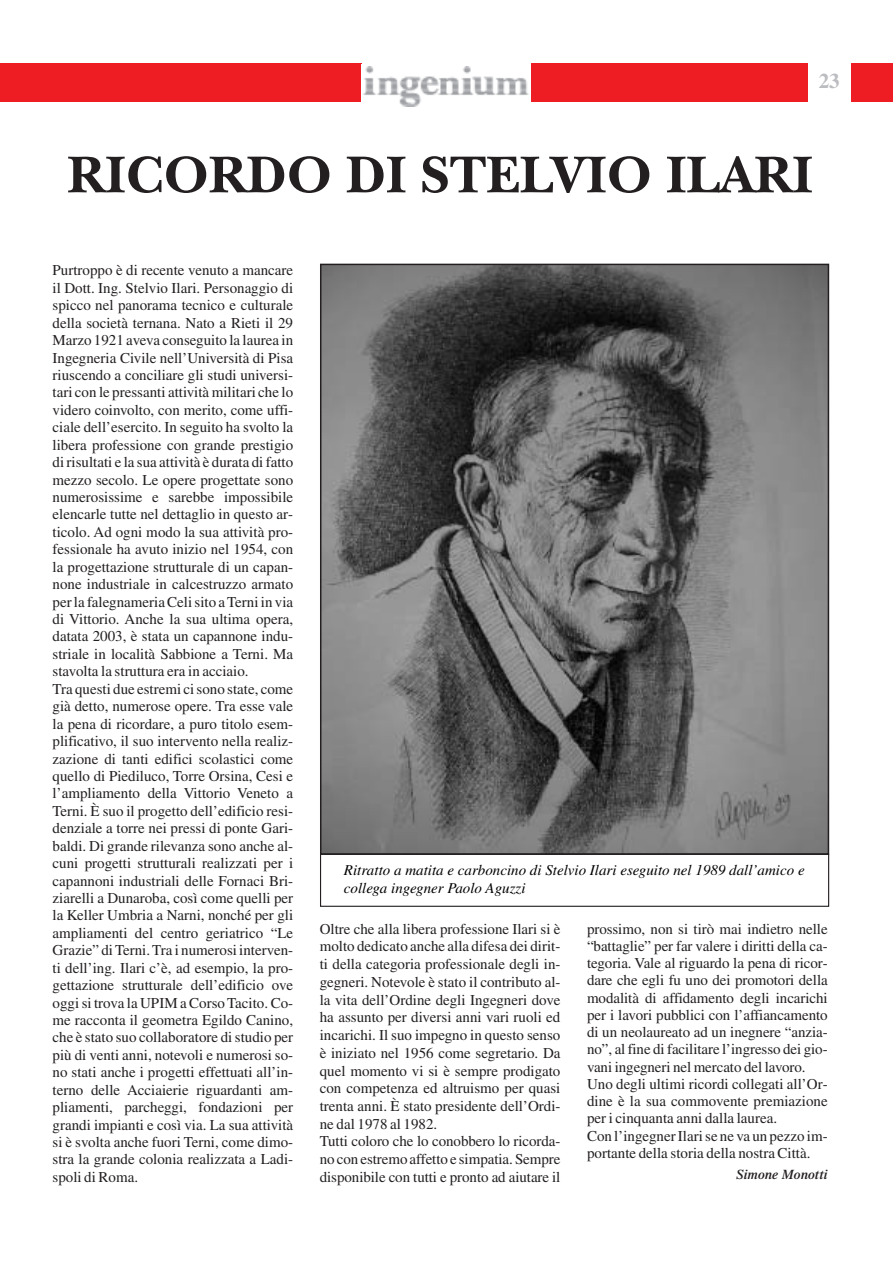
<style>
.page{position:relative;width:893px;height:1263px;background:#fff}
.page>*{position:absolute;margin:0;border:0;box-sizing:border-box;transform-origin:0 0}
.t1{font:700 54px "New Baskerville";color:#231f20}
.t2{font:700 21px "Times";color:#bcbdc0}
.t3{font:15px/17.4px "Times";color:#231f20}
.t4{font:italic 15px/18px "Times";color:#000}
.t5{font:italic 600 13.5px "Times";color:#231f20}
</style>
<div class="page">
<div style="left:0;top:64px;width:361px;height:38px;background:#ee1d23"></div>
<img style="left:363px;top:67px;width:166px;height:40px">
<div style="left:531px;top:64px;width:277px;height:38px;background:#ee1d23"></div>
<div style="left:850px;top:64px;width:43px;height:38px;background:#ee1d23"></div>
<img style="left:323px;top:267px;width:503px;height:585px">
<div style="left:320px;top:264px;width:509px;height:591px;border:2px solid #231f20"></div>
<div style="left:320px;top:854px;width:509px;height:53px;border:1px solid #231f20"></div>
<h2 class="t2" style="left:819px;top:74px;width:22px">23</h2>
<h1 class="t1" style="left:67px;top:157px;width:747px">RICORDO DI STELVIO ILARI</h1>
<p class="t3" style="left:53px;top:263px;width:242px">Purtroppo è di recente venuto a mancare il Dott. Ing. Stelvio Ilari. Personaggio di spicco nel panorama tecnico e culturale della società ternana. Nato a Rieti il 29<br>Marzo 1921 aveva conseguito la laurea in Ingegneria Civile nell’Università di Pisa riuscendo a conciliare gli studi universi&shy;tari con le pressanti attività militari che lo videro coinvolto, con merito, come uffi&shy;ciale dell’esercito. In seguito ha svolto la libera professione con grande prestigio di risultati e la sua attività è durata di fatto mezzo secolo. Le opere progettate sono numerosissime e sarebbe impossibile elencarle tutte nel dettaglio in questo ar&shy;ticolo. Ad ogni modo la sua attività pro&shy;fessionale ha avuto inizio nel 1954, con la progettazione strutturale di un capan&shy;none industriale in calcestruzzo armato per la falegnameria Celi sito a Terni in via di Vittorio. Anche la sua ultima opera, datata 2003, è stata un capannone indu&shy;striale in località Sabbione a Terni. Ma stavolta la struttura era in acciaio.<br>Tra questi due estremi ci sono state, come già detto, numerose opere. Tra esse vale la pena di ricordare, a puro titolo esem&shy;plificativo, il suo intervento nella realiz&shy;zazione di tanti edifici scolastici come quello di Piediluco, Torre Orsina, Cesi e l’ampliamento della Vittorio Veneto a Terni. È suo il progetto dell’edificio resi&shy;denziale a torre nei pressi di ponte Gari&shy;baldi. Di grande rilevanza sono anche al&shy;cuni progetti strutturali realizzati per i capannoni industriali delle Fornaci Bri&shy;ziarelli a Dunaroba, così come quelli per la Keller Umbria a Narni, nonché per gli ampliamenti del centro geriatrico “Le Grazie” di Terni. Tra i numerosi interven&shy;ti dell’ing. Ilari c’è, ad esempio, la pro&shy;gettazione strutturale dell’edificio ove oggi si trova la UPIM a Corso Tacito. Co&shy;me racconta il geometra Egildo Canino, che è stato suo collaboratore di studio per più di venti anni, notevoli e numerosi so&shy;no stati anche i progetti effettuati all’in&shy;terno delle Acciaierie riguardanti am&shy;pliamenti, parcheggi, fondazioni per grandi impianti e così via. La sua attività si è svolta anche fuori Terni, come dimo&shy;stra la grande colonia realizzata a Ladi&shy;spoli di Roma.</p>
<p class="t4" style="left:344px;top:862px;width:462px">Ritratto a matita e carboncino di Stelvio Ilari eseguito nel 1989 dall’amico e collega ingegner Paolo Aguzzi</p>
<p class="t3" style="left:320px;top:921px;width:242px">Oltre che alla libera professione Ilari si è molto dedicato anche alla difesa dei dirit&shy;ti della categoria professionale degli in&shy;gegneri. Notevole è stato il contributo al&shy;la vita dell’Ordine degli Ingegneri dove ha assunto per diversi anni vari ruoli ed incarichi. Il suo impegno in questo senso è iniziato nel 1956 come segretario. Da quel momento vi si è sempre prodigato con competenza ed altruismo per quasi trenta anni. È stato presidente dell’Ordi&shy;ne dal 1978 al 1982.<br>Tutti coloro che lo conobbero lo ricorda&shy;no con estremo affetto e simpatia. Sempre disponibile con tutti e pronto ad aiutare il</p>
<p class="t3" style="left:587px;top:921px;width:242px">prossimo, non si tirò mai indietro nelle “battaglie” per far valere i diritti della ca&shy;tegoria. Vale al riguardo la pena di ricor&shy;dare che egli fu uno dei promotori della modalità di affidamento degli incarichi per i lavori pubblici con l’affiancamento di un neolaureato ad un inegnere “anzia&shy;no”, al fine di facilitare l’ingresso dei gio&shy;vani ingegneri nel mercato del lavoro.<br>Uno degli ultimi ricordi collegati all’Or&shy;dine è la sua commovente premiazione per i cinquanta anni dalla laurea.<br>Con l’ingegner Ilari se ne va un pezzo im&shy;portante della storia della nostra Città.</p>
<p class="t5" style="left:736px;top:1169px;width:93px">Simone Monotti</p>
</div>
